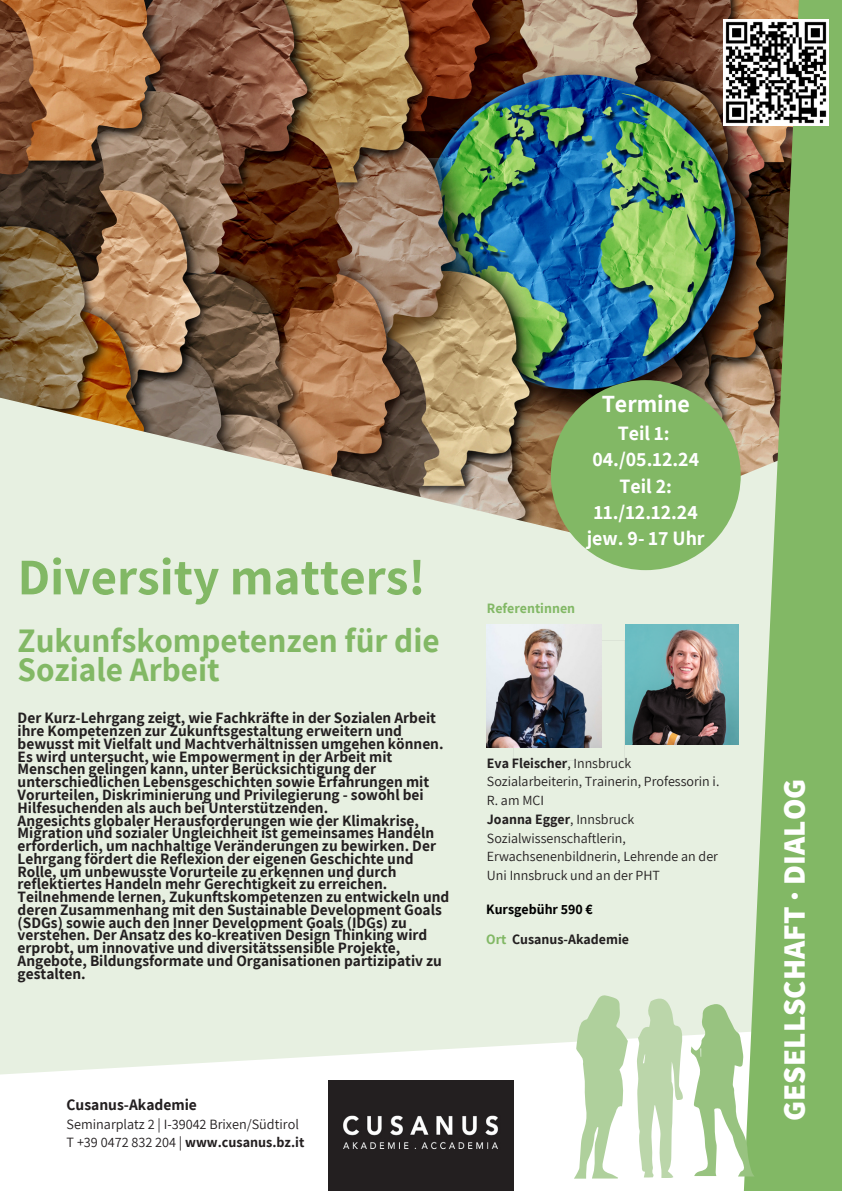
<style>
.page{position:relative;width:842px;height:1191px;background:#fff}
.page>*{position:absolute;margin:0;border:0;box-sizing:border-box;transform-origin:0 0}
.t1{font:700 51.4px "Assistant";color:#82b865}
.t2{font:700 33.4px/28.5px "Assistant";color:#82b865}
.t3{font:800 31px "Assistant";color:#fff}
.t4{font:700 24.1px "Assistant";color:#fff}
.t5{font:700 19.9px/26.2px "Assistant";color:#fff;text-align:center}
.t6{font:700 15.6px "Assistant";color:#231f20}
.t7{font:700 15.5px/12.8px "Assistant";color:#231f20}
.t8{font:14.2px/18px "Assistant";color:#231f20}
.t9{font:14px/18.8px "Assistant";color:#231f20}
.t10{font:700 14px "Assistant";color:#231f20}
.t11{font:700 14px "Assistant";color:#000}
.t12{font:700 14px "Assistant";color:#82b865}
.s1{font-weight:400}
.s2{color:#82b865}
.s3{font-weight:700}
</style>
<div class="page">
<div style="left:0;top:537px;width:744px;height:537px;background:#e7f0e1"></div>
<img style="left:0;top:0;width:744px;height:537px">
<svg style="left:744px;top:0;width:98px;height:1190px;background:#8cb06d"></svg>
<svg style="left:574px;top:994px;width:54px;height:184px"></svg>
<svg style="left:691px;top:1003px;width:63px;height:173px"></svg>
<svg style="left:637px;top:998px;width:47px;height:179px"></svg>
<div style="left:328px;top:1081px;width:186px;height:109px;background:#231f20"></div>
<div style="left:513px;top:640px;width:112px;height:120px;background:#e7f0e1"></div>
<div style="left:551px;top:380px;width:190px;height:190px;background:#82b865;border-radius:50%"></div>
<img style="left:328px;top:1080px;width:185px;height:70px">
<img style="left:487px;top:624px;width:115px;height:123px">
<img style="left:626px;top:624px;width:112px;height:120px">
<img style="left:723px;top:20px;width:106px;height:106px">
<h5 class="t1" style="left:18px;top:542px;width:409px">Diversity matters!</h5>
<h4 class="t2" style="left:18px;top:625px;width:424px">Zukunfskompetenzen für die<br>Soziale Arbeit</h4>
<h5 class="t7" style="left:18px;top:711px;width:433px">Der Kurz-Lehrgang zeigt, wie Fachkräfte in der Sozialen Arbeit ihre Kompetenzen zur Zukunftsgestaltung erweitern und bewusst mit Vielfalt und Machtverhältnissen umgehen können.<br>Es wird untersucht, wie Empowerment in der Arbeit mit Menschen gelingen kann, unter Berücksichtigung der unterschiedlichen Lebensgeschichten sowie Erfahrungen mit Vorurteilen, Diskriminierung und Privilegierung - sowohl bei Hilfesuchenden als auch bei Unterstützenden.<br>Angesichts globaler Herausforderungen wie der Klimakrise, Migration und sozialer Ungleichheit ist gemeinsames Handeln erforderlich, um nachhaltige Veränderungen zu bewirken. Der Lehrgang fördert die Reflexion der eigenen Geschichte und Rolle, um unbewusste Vorurteile zu erkennen und durch reflektiertes Handeln mehr Gerechtigkeit zu erreichen.<br>Teilnehmende lernen, Zukunftskompetenzen zu entwickeln und deren Zusammenhang mit den Sustainable Development Goals (SDGs) sowie auch den Inner Development Goals (IDGs) zu verstehen. Der Ansatz des ko-kreativen Design Thinking wird erprobt, um innovative und diversitätssensible Projekte, Angebote, Bildungsformate und Organisationen partizipativ zu gestalten.</h5>
<h5 class="t4" style="left:602px;top:387px;width:90px">Termine</h5>
<h5 class="t5" style="left:587px;top:419px;width:119px">Teil 1:<br>04./05.12.24<br>Teil 2:<br>11./12.12.24 jew. 9- 17 Uhr</h5>
<p class="t12" style="left:487px;top:599px;width:90px">Referentinnen</p>
<p class="t10" style="left:487px;top:753px;width:146px">Eva Fleischer<span class="s1">, Innsbruck</span></p>
<p class="t9" style="left:487px;top:771px;width:234px">Sozialarbeiterin, Trainerin, Professorin i.<br>R. am MCI</p>
<p class="t10" style="left:487px;top:809px;width:149px">Joanna Egger<span class="s1">, Innsbruck</span></p>
<h5 class="t9" style="left:487px;top:828px;width:233px">Sozialwissenschaftlerin,<br>Erwachsenenbildnerin, Lehrende an der<br>Uni Innsbruck und an der PHT</h5>
<p class="t11" style="left:486px;top:899px;width:108px">Kursgebühr 590 €</p>
<p class="t10" style="left:486px;top:929px;width:144px"><span class="s2">Ort</span> Cusanus-Akademie</p>
<p class="t6" style="left:67px;top:1094px;width:132px">Cusanus-Akademie</p>
<p class="t8" style="left:67px;top:1114px;width:239px">Seminarplatz 2 | I-39042 Brixen/Südtirol<br>T +39 0472 832 204 | <span class="s3">www.cusanus.bz.it</span></p>
<h3 class="t3" style="left:773px;top:1120px;width:343px;rotate:-90deg">GESELLSCHAFT · DIALOG</h3>
</div>
